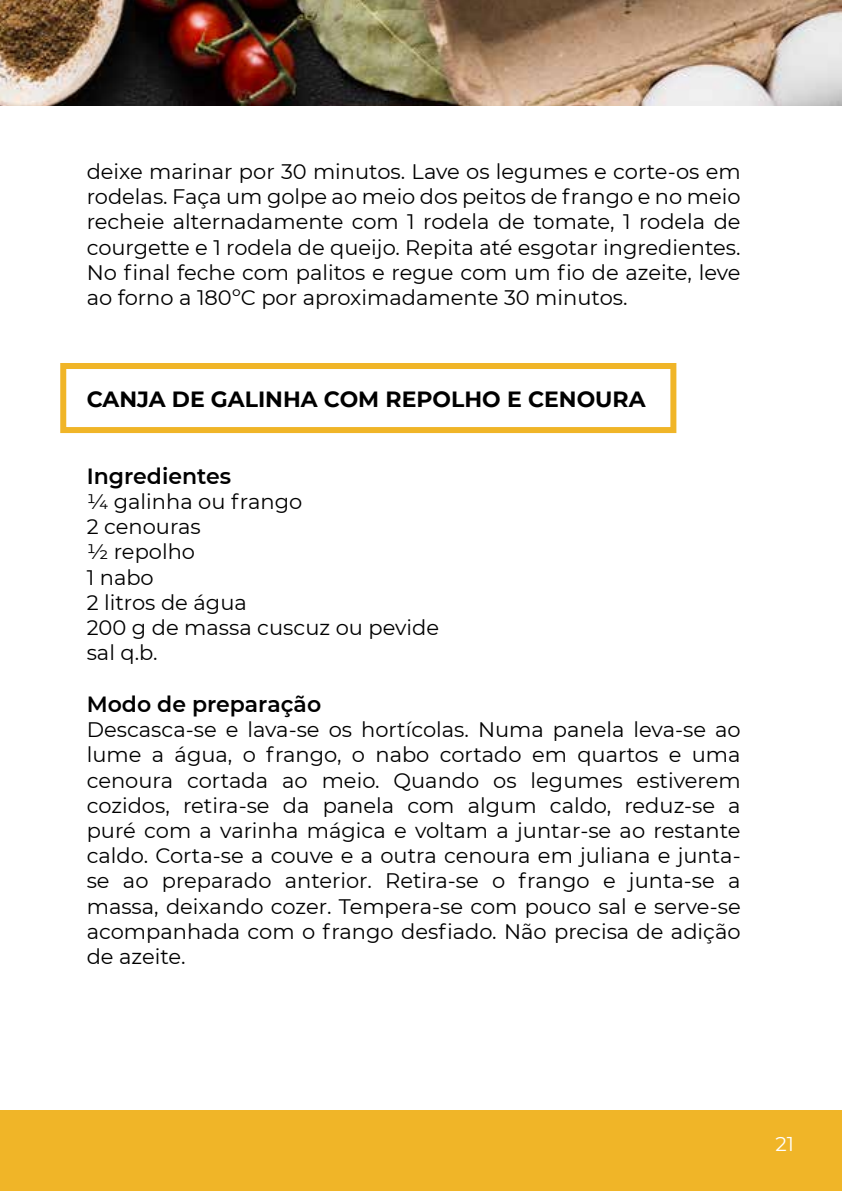
<style>
.page{position:relative;width:842px;height:1191px;background:#fff}
.page>*{position:absolute;margin:0;border:0;box-sizing:border-box;transform-origin:0 0}
.t1{font:700 22px "Montserrat";color:#000}
.t2{font:600 22px "Montserrat";color:#000}
.t3{font:21px/25.2px "Montserrat";color:#000;text-align:justify}
.t4{font:20px "Montserrat";color:#fff}
</style>
<div class="page">
<div style="left:0;top:1110px;width:842px;height:81px;background:#f0b528"></div>
<div style="left:60px;top:363px;width:616px;height:70px;border:6px solid #f0b528"></div>
<img style="left:0;top:0;width:842px;height:105px">
<p class="t3" style="left:87px;top:158px;width:655px">deixe marinar por 30 minutos. Lave os legumes e corte-os em rodelas. Faça um golpe ao meio dos peitos de frango e no meio recheie alternadamente com 1 rodela de tomate, 1 rodela de courgette e 1 rodela de queijo. Repita até esgotar ingredientes.<br>No final feche com palitos e regue com um fio de azeite, leve ao forno a 180ºC por aproximadamente 30 minutos.</p>
<p class="t1" style="left:87px;top:383px;width:560px">CANJA DE GALINHA COM REPOLHO E CENOURA</p>
<p class="t2" style="left:87px;top:460px;width:146px">Ingredientes</p>
<p class="t3" style="left:87px;top:488px;width:354px;text-align:left">¼ galinha ou frango<br>2 cenouras<br>½ repolho<br>1 nabo<br>2 litros de água<br>200 g de massa cuscuz ou pevide sal q.b.</p>
<p class="t2" style="left:87px;top:688px;width:236px">Modo de preparação</p>
<p class="t3" style="left:87px;top:716px;width:655px">Descasca-se e lava-se os hortícolas. Numa panela leva-se ao lume a água, o frango, o nabo cortado em quartos e uma cenoura cortada ao meio. Quando os legumes estiverem cozidos, retira-se da panela com algum caldo, reduz-se a puré com a varinha mágica e voltam a juntar-se ao restante caldo. Corta-se a couve e a outra cenoura em juliana e junta&shy;se ao preparado anterior. Retira-se o frango e junta-se a massa, deixando cozer. Tempera-se com pouco sal e serve-se acompanhada com o frango desfiado. Não precisa de adição de azeite.</p>
<p class="t4" style="left:775px;top:1130px;width:20px">21</p>
</div>
